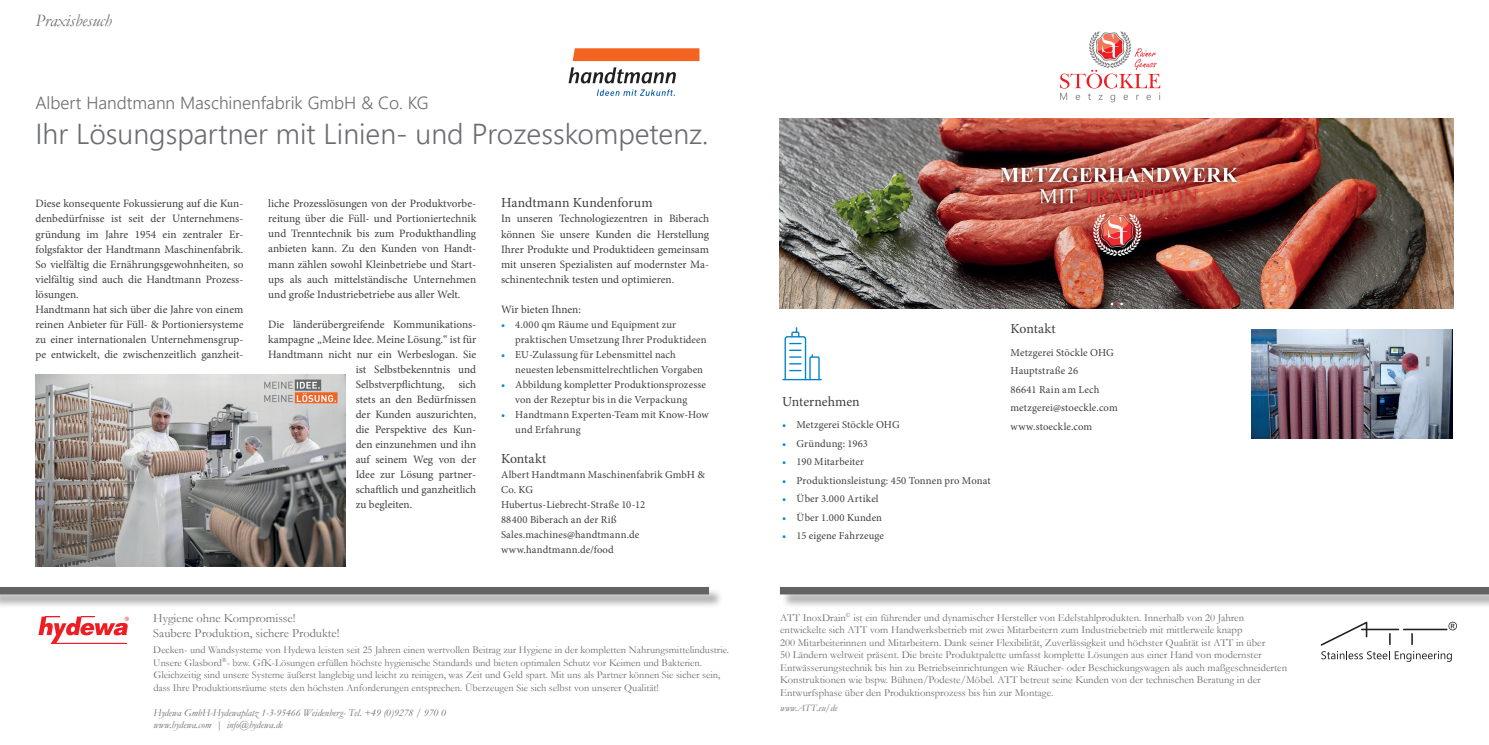
<style>
.page{position:relative;width:1489px;height:745px;background:#fff}
.page>*{position:absolute;margin:0;border:0;box-sizing:border-box;transform-origin:0 0}
.t1{font:300 28.75px "Segoe UI";color:#6c6d70}
.t2{font:300 17.5px "Segoe UI";color:#6c6d70}
.t3{font:italic 17.5px "Garamond";color:#6c6d70}
.t4{font:13.75px "Minion Pro";letter-spacing:-.005em;color:#3e3e3f}
.t5{font:12.5px/15px "Garamond";color:#6c6d70}
.t6{font:11.25px/15px "Minion Pro";color:#3e3e3f;text-align:justify}
.t7{font:10.62px/12.5px "Garamond";color:#6c6d70}
.t8{font:10.62px/15px "Minion Pro";letter-spacing:.01em;color:#3e3e3f}
.t9{font:10.62px "Minion Pro";letter-spacing:.03em;color:#3e3e3f}
.t10{font:10.38px/12.5px "Garamond";color:#6c6d70}
.t11{font:italic 10.38px/12.5px "Garamond";color:#6c6d70}
.t12{font:italic 9.75px "Garamond";color:#6c6d70}
.s1{color:#008bcf}
</style>
<div class="page">
<div style="left:0;top:587px;width:723px;height:21px;background:#231f20;opacity:.4"></div>
<div style="left:0;top:586px;width:709px;height:8px;background:#636366"></div>
<div style="left:780px;top:587px;width:708px;height:21px;background:#231f20;opacity:.4"></div>
<div style="left:780px;top:586px;width:708px;height:8px;background:#636366"></div>
<svg style="left:1320px;top:621px;width:136px;height:40px"></svg>
<svg style="left:597px;top:89px;width:78px;height:7px"></svg>
<svg style="left:572px;top:48px;width:127px;height:13px"></svg>
<svg style="left:568px;top:67px;width:108px;height:16px"></svg>
<svg style="left:1059px;top:31px;width:101px;height:71px"></svg>
<img style="left:1251px;top:330px;width:201px;height:108px">
<img style="left:780px;top:119px;width:673px;height:189px">
<hr style="left:783px;top:378px;width:38px;height:2px;background:#0084ca">
<svg style="left:783px;top:327px;width:37px;height:52px"></svg>
<img style="left:35px;top:374px;width:310px;height:192px">
<svg style="left:38px;top:616px;width:91px;height:27px"></svg>
<h2 class="t3" style="left:35px;top:8px;width:78px">Praxisbesuch</h2>
<h2 class="t2" style="left:35px;top:87px;width:394px">Albert Handtmann Maschinenfabrik GmbH &amp; Co. KG</h2>
<h1 class="t1" style="left:35px;top:106px;width:674px">Ihr Lösungspartner mit Linien- und Prozesskompetenz.</h1>
<p class="t6" style="left:35px;top:196px;width:209px;text-align:left">Diese konsequente Fokussierung auf die Kun&shy;denbedürfnisse ist seit der Unternehmens&shy;gründung im Jahre 1954 ein zentraler Er&shy;folgsfaktor der Handtmann Maschinenfabrik.<br>So vielfältig die Ernährungsgewohnheiten, so vielfältig sind auch die Handtmann Prozess&shy;lösungen.<br>Handtmann hat sich über die Jahre von einem reinen Anbieter für Füll- &amp; Portioniersysteme zu einer internationalen Unternehmensgrup&shy;pe entwickelt, die zwischenzeitlich ganzheit-</p>
<p class="t6" style="left:268px;top:196px;width:209px">liche Prozesslösungen von der Produktvorbe&shy;reitung über die Füll- und Portioniertechnik und Trenntechnik bis zum Produkthandling anbieten kann. Zu den Kunden von Handt&shy;mann zählen sowohl Kleinbetriebe und Start&shy;ups als auch mittelständische Unternehmen und große Industriebetriebe aus aller Welt.</p>
<p class="t6" style="left:268px;top:316px;width:209px">Die länderübergreifende Kommunikations-</p>
<p class="t6" style="left:268px;top:331px;width:209px">kampagne „Meine Idee. Meine Lösung.“ ist für</p>
<p class="t6" style="left:268px;top:346px;width:209px">Handtmann nicht nur ein Werbeslogan. Sie</p>
<p class="t6" style="left:355px;top:361px;width:122px">ist Selbstbekenntnis und</p>
<p class="t6" style="left:355px;top:376px;width:122px">Selbstverpflichtung, sich</p>
<p class="t6" style="left:355px;top:391px;width:122px">stets an den Bedürfnissen</p>
<p class="t6" style="left:355px;top:406px;width:122px">der Kunden auszurichten,</p>
<p class="t6" style="left:355px;top:421px;width:122px">die Perspektive des Kun-</p>
<p class="t6" style="left:355px;top:436px;width:122px">den einzunehmen und ihn</p>
<p class="t6" style="left:355px;top:451px;width:122px">auf seinem Weg von der</p>
<p class="t6" style="left:355px;top:466px;width:122px">Idee zur Lösung partner-</p>
<p class="t6" style="left:355px;top:481px;width:122px">schaftlich und ganzheitlich</p>
<p class="t6" style="left:355px;top:496px;width:58px">zu begleiten.</p>
<p class="t4" style="left:501px;top:194px;width:153px">Handtmann Kundenforum</p>
<p class="t6" style="left:501px;top:211px;width:209px">In unseren Technologiezentren in Biberach können Sie unsere Kunden die Herstellung Ihrer Produkte und Produktideen gemeinsam mit unseren Spezialisten auf modernster Ma&shy;schinentechnik testen und optimieren.</p>
<p class="t6" style="left:501px;top:301px;width:81px">Wir bieten Ihnen:</p>
<p class="t8" style="left:515px;top:316px;width:193px;text-indent:-14px"><span class="s1">•</span> 4.000 qm Räume und Equipment zur praktischen Umsetzung Ihrer Produktideen</p>
<p class="t8" style="left:515px;top:346px;width:189px;text-indent:-14px"><span class="s1">•</span> EU-Zulassung für Lebensmittel nach neuesten lebensmittelrechtlichen Vorgaben</p>
<p class="t8" style="left:501px;top:376px;width:206px;text-align:center"><span class="s1">•</span> Abbildung kompletter Produktionsprozesse von der Rezeptur bis in die Verpackung</p>
<p class="t8" style="left:515px;top:406px;width:195px;text-indent:-14px"><span class="s1">•</span> Handtmann Experten-Team mit Know-How und Erfahrung</p>
<p class="t4" style="left:501px;top:449px;width:47px">Kontakt</p>
<p class="t8" style="left:501px;top:466px;width:205px">Albert Handtmann Maschinenfabrik GmbH &amp;<br>Co. KG<br>Hubertus-Liebrecht-Straße 10-12<br>88400 Biberach an der Riß<br>Sales.machines@handtmann.de www.handtmann.de/food</p>
<p class="t5" style="left:153px;top:609px;width:188px">Hygiene ohne Kompromisse!<br>Saubere Produktion, sichere Produkte!</p>
<p class="t10" style="left:153px;top:642px;width:577px">Decken- und Wandsysteme von Hydewa leisten seit 25 Jahren einen wertvollen Beitrag zur Hygiene in der kompletten Nahrungsmittelindustrie.<br>Unsere Glasbord<sup>®</sup>- bzw. GfK-Lösungen erfüllen höchste hygienische Standards und bieten optimalen Schutz vor Keimen und Bakterien.<br>Gleichzeitig sind unsere Systeme äußerst langlebig und leicht zu reinigen, was Zeit und Geld spart. Mit uns als Partner können Sie sicher sein, dass Ihre Produktionsräume stets den höchsten Anforderungen entsprechen. Überzeugen Sie sich selbst von unserer Qualität!</p>
<p class="t11" style="left:153px;top:705px;width:294px">Hydewa GmbH-Hydewaplatz 1-3-95466 Weidenberg- Tel. +49 (0)9278 / 970 0 www.hydewa.com | info@hydewa.de</p>
<p class="t4" style="left:782px;top:392px;width:79px">Unternehmen</p>
<p class="t8" style="left:782px;top:417px;width:119px"><span class="s1">•</span> Metzgerei Stöckle OHG</p>
<p class="t8" style="left:782px;top:435px;width:87px"><span class="s1">•</span> Gründung: 1963</p>
<p class="t8" style="left:782px;top:454px;width:83px"><span class="s1">•</span> 190 Mitarbeiter</p>
<p class="t8" style="left:782px;top:472px;width:210px"><span class="s1">•</span> Produktionsleistung: 450 Tonnen pro Monat</p>
<p class="t9" style="left:782px;top:491px;width:98px"><span class="s1">•</span> Über 3.000 Artikel</p>
<p class="t8" style="left:782px;top:509px;width:101px"><span class="s1">•</span> Über 1.000 Kunden</p>
<p class="t8" style="left:782px;top:528px;width:103px"><span class="s1">•</span> 15 eigene Fahrzeuge</p>
<p class="t4" style="left:1010px;top:319px;width:47px">Kontakt</p>
<p class="t8" style="left:1010px;top:343px;width:109px;line-height:18.5px">Metzgerei Stöckle OHG<br>Hauptstraße 26<br>86641 Rain am Lech metzgerei@stoeckle.com www.stoeckle.com</p>
<p class="t7" style="left:780px;top:610px;width:508px">ATT InoxDrain<sup>©</sup> ist ein führender und dynamischer Hersteller von Edelstahlprodukten. Innerhalb von 20 Jahren entwickelte sich ATT vom Handwerksbetrieb mit zwei Mitarbeitern zum Industriebetrieb mit mittlerweile knapp<br>200 Mitarbeiterinnen und Mitarbeitern. Dank seiner Flexibilität, Zuverlässigkeit und höchster Qualität ist ATT in über<br>50 Ländern weltweit präsent. Die breite Produktpalette umfasst komplette Lösungen aus einer Hand von modernster Entwässerungstechnik bis hin zu Betriebseinrichtungen wie Räucher- oder Beschickungswagen als auch maßgeschneiderten Konstruktionen wie bspw. Bühnen/Podeste/Möbel. ATT betreut seine Kunden von der technischen Beratung in der Entwurfsphase über den Produktionsprozess bis hin zur Montage.</p>
<p class="t12" style="left:780px;top:700px;width:59px">www.ATT.eu/de</p>
</div>
